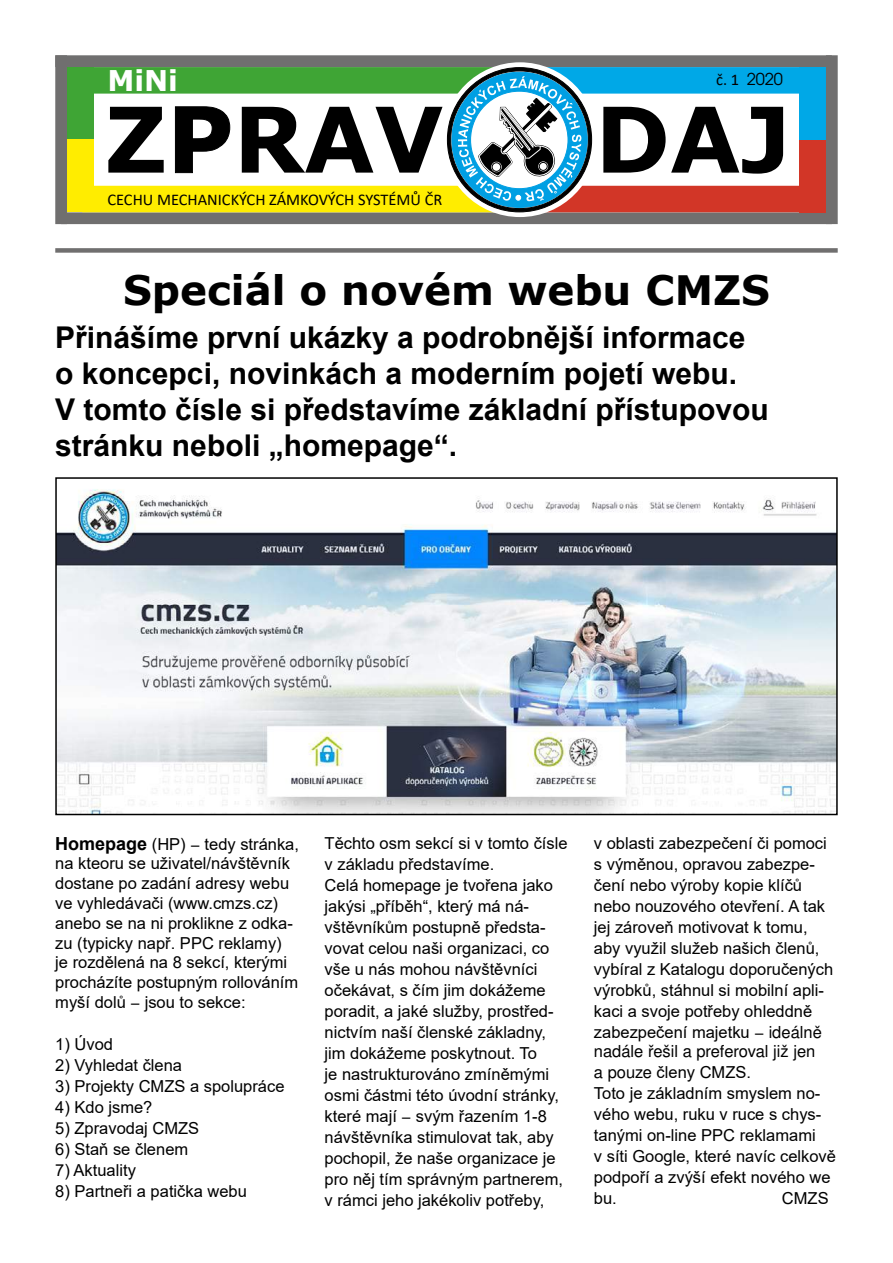
<style>
.page{position:relative;width:893px;height:1263px;background:#fff}
.page>*{position:absolute;margin:0;border:0;box-sizing:border-box;transform-origin:0 0}
.t1{font:700 90.6px "Verdana";color:#000}
.t2{font:700 40.5px "Verdana";color:#000}
.t3{font:700 30px/36px "Arial";color:#000}
.t4{font:700 28.5px "Verdana";color:#fff}
.t5{font:16.5px/21px "Arial";color:#000}
.t6{font:16.5px "Nimbus San L";color:#000}
.t7{font:16.35px "Calibri";color:#000}
.t8{font:16.35px "ITC Avant Garde Pro";color:#000}
.s1{font-family:"Calibri"}
.s2{font-weight:700;font-size:18px}
.s3{font-family:"Nimbus San L"}
</style>
<div class="page">
<div style="left:55px;top:248px;width:783px;height:5px;background:#706f6f"></div>
<div style="left:61px;top:212px;width:771px;height:12px;background:#706f6f"></div>
<div style="left:55px;top:55px;width:777px;height:12px;background:#706f6f"></div>
<svg style="left:94px;top:67px;width:705px;height:145px"></svg>
<div style="left:539px;top:162px;width:8px;height:9px;border:1px solid #000;border-radius:50%"></div>
<div style="left:799px;top:67px;width:27px;height:73px;background:#00a8e7"></div>
<div style="left:799px;top:140px;width:27px;height:72px;background:#d23627"></div>
<div style="left:67px;top:67px;width:27px;height:73px;background:#3fa535"></div>
<div style="left:67px;top:140px;width:27px;height:72px;background:#ffed00"></div>
<div style="left:55px;top:55px;width:12px;height:169px;background:#706f6f"></div>
<div style="left:826px;top:55px;width:12px;height:169px;background:#706f6f"></div>
<img style="left:58px;top:489px;width:777px;height:323px">
<div style="left:55px;top:477px;width:783px;height:338px;border:2px solid #000"></div>
<h3 class="t4" style="left:107px;top:60px;width:72px">MiNi</h3>
<p class="t8" style="left:716px;top:69px;width:68px"><span class="s1">č. 1</span> 2020</p>
<h1 class="t1" style="left:104px;top:75px;width:341px">ZPRAV</h1>
<h1 class="t1" style="left:595px;top:75px;width:197px">DAJ</h1>
<p class="t7" style="left:107px;top:188px;width:337px">CECHU MECHANICKÝCH ZÁMKOVÝCH SYSTÉMŮ ČR</p>
<h2 class="t2" style="left:123px;top:261px;width:648px">Speciál o novém webu CMZS</h2>
<h3 class="t3" style="left:55px;top:320px;width:715px">Přinášíme první ukázky a podrobnější informace o koncepci, novinkách a moderním pojetí webu.<br>V tomto čísle si představíme základní přístupovou stránku neboli „homepage“.</h3>
<p class="t5" style="left:55px;top:834px;width:245px;line-height:19.8px"><span class="s2">Homepage</span> (HP) <span class="s3">−</span> tedy stránka, na kteoru se uživatel/návštěvník dostane po zadání adresy webu ve vyhledávači (www.cmzs.cz) anebo se na ni proklikne z odka&shy;zu (typicky např. PPC reklamy)<br>je rozdělená na 8 sekcí, kterými procházíte postupným rollováním myší dolů <span class="s3">−</span> jsou to sekce:</p>
<p class="t5" style="left:55px;top:1034px;width:59px">1) Úvod</p>
<p class="t5" style="left:55px;top:1055px;width:128px">2) Vyhledat člena</p>
<p class="t5" style="left:55px;top:1076px;width:231px">3) Projekty CMZS a spolupráce</p>
<p class="t5" style="left:55px;top:1097px;width:99px">4) Kdo jsme?</p>
<p class="t5" style="left:55px;top:1118px;width:145px">5) Zpravodaj CMZS</p>
<p class="t5" style="left:55px;top:1139px;width:134px">6) Staň se členem</p>
<p class="t5" style="left:55px;top:1160px;width:82px">7) Aktuality</p>
<p class="t5" style="left:55px;top:1181px;width:193px">8) Partneři a patička webu</p>
<p class="t5" style="left:325px;top:832px;width:244px">Těchto osm sekcí si v tomto čísle v základu představíme.<br>Celá homepage je tvořena jako jakýsi „příběh“, který má ná&shy;vštěvníkům postupně předsta&shy;vovat celou naši organizaci, co vše u nás mohou návštěvníci očekávat, s čím jim dokážeme poradit, a jaké služby, prostřed&shy;nictvím naší členské základny, jim dokážeme poskytnout. To<br>je nastrukturováno zmíněmými osmi částmi této úvodní stránky, které mají <span class="s3">−</span> svým řazením 1-8 návštěvníka stimulovat tak, aby pochopil, že naše organizace je pro něj tím správným partnerem, v rámci jeho jakékoliv potřeby,</p>
<p class="t5" style="left:594px;top:832px;width:241px">v oblasti zabezpečení či pomoci s výměnou, opravou zabezpe&shy;čení nebo výroby kopie klíčů nebo nouzového otevření. A tak jej zároveň motivovat k tomu, aby využil služeb našich členů, vybíral z Katalogu doporučených výrobků, stáhnul si mobilní apli&shy;kaci a svoje potřeby ohleddně zabezpečení majetku <span class="s3">− ideálně</span></p>
<p class="t6" style="left:594px;top:1039px;width:223px">nadále řešil a preferoval již jen</p>
<p class="t5" style="left:594px;top:1062px;width:244px"><span class="s3">a pouze</span> členy CMZS.<br>Toto je základním smyslem no&shy;vého webu, ruku v ruce s chys&shy;tanými on-line PPC reklamami<br>v síti Google, které navíc celkově podpoří a zvýší efekt nového we bu.</p>
<p class="t5" style="left:782px;top:1188px;width:48px">CMZS</p>
</div>
